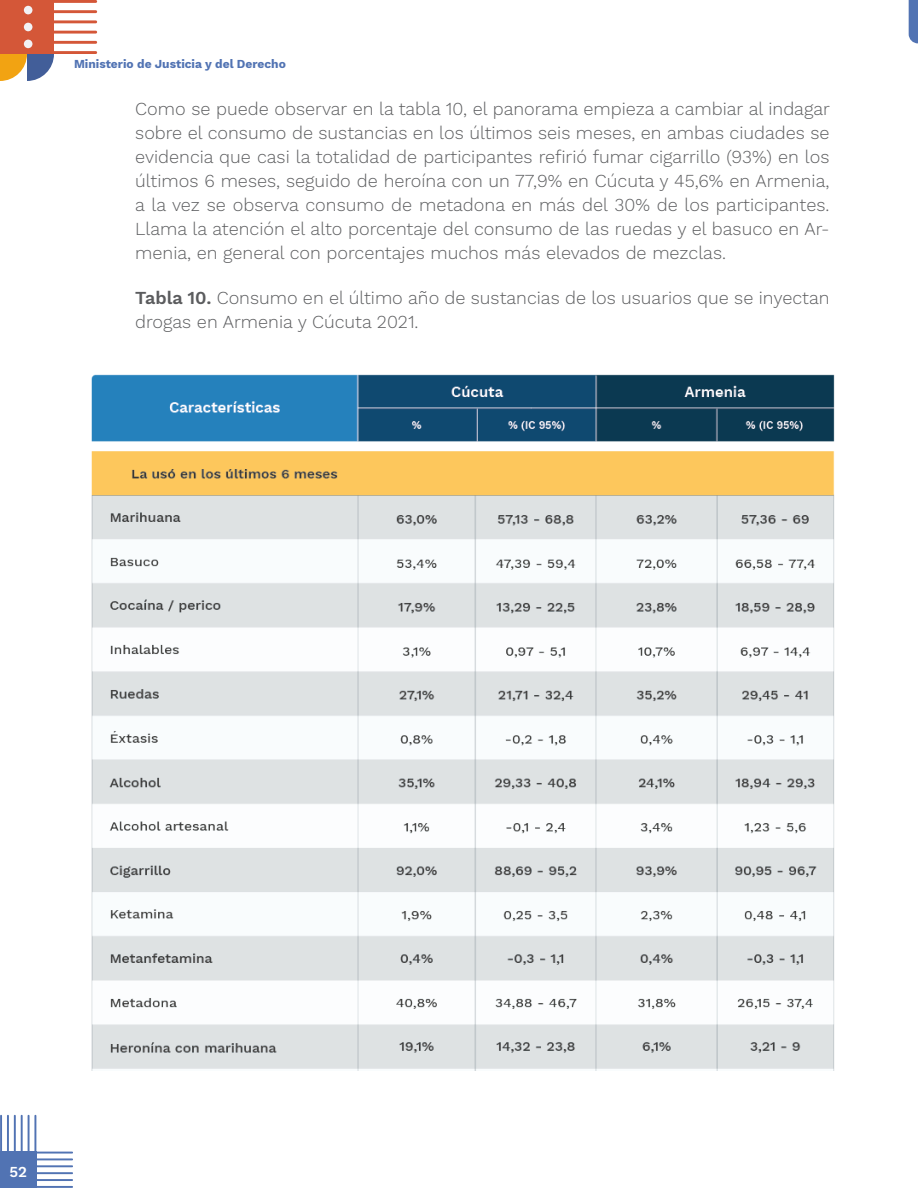
<style>
.page{position:relative;width:918px;height:1188px;background:#fff}
.page>*{position:absolute;margin:0;border:0;box-sizing:border-box;transform-origin:0 0}
.t1{font:300 18px/24px "Work Sans";color:#5b5c5e;text-align:justify}
.t2{font:600 15px "Work Sans";color:#fff}
.t3{font:700 12px "Work Sans";color:#5173b3}
.s1{font-weight:600}
</style>
<div class="page">
<div style="left:0;top:1151px;width:37px;height:37px;background:#5173b3"></div>
<hr style="left:35px;top:1152px;width:38px;height:2px;background:#5173b3">
<hr style="left:35px;top:1158px;width:38px;height:2px;background:#5173b3">
<hr style="left:35px;top:1165px;width:38px;height:2px;background:#5173b3">
<hr style="left:35px;top:1172px;width:38px;height:2px;background:#5173b3">
<hr style="left:35px;top:1179px;width:38px;height:2px;background:#5173b3">
<hr style="left:35px;top:1186px;width:38px;height:2px;background:#5173b3">
<hr style="left:34px;top:1115px;width:2px;height:38px;background:#5173b3">
<hr style="left:28px;top:1115px;width:2px;height:38px;background:#5173b3">
<hr style="left:21px;top:1115px;width:2px;height:38px;background:#5173b3">
<hr style="left:14px;top:1115px;width:2px;height:38px;background:#5173b3">
<hr style="left:7px;top:1115px;width:2px;height:38px;background:#5173b3">
<hr style="left:0;top:1115px;width:2px;height:38px;background:#5173b3">
<svg style="left:909px;top:0;width:9px;height:43px"></svg>
<svg style="left:0;top:0;width:54px;height:81px;background:#c67051"></svg>
<div style="left:24px;top:40px;width:8px;height:8px;background:#f2f2f5;border-radius:50%"></div>
<div style="left:24px;top:23px;width:8px;height:8px;background:#f2f2f5;border-radius:50%"></div>
<div style="left:24px;top:6px;width:8px;height:8px;background:#f2f2f5;border-radius:50%"></div>
<hr style="left:41px;top:0;width:56px;height:3px;background:#d45738">
<hr style="left:41px;top:10px;width:56px;height:3px;background:#d45738">
<hr style="left:41px;top:20px;width:56px;height:3px;background:#d45738">
<hr style="left:41px;top:31px;width:56px;height:3px;background:#d45738">
<hr style="left:41px;top:41px;width:56px;height:3px;background:#d45738">
<hr style="left:41px;top:51px;width:56px;height:3px;background:#d45738">
<img style="left:91px;top:374px;width:744px;height:697px">
<p class="t3" style="left:74px;top:55px;width:213px">Ministerio de Justicia y del Derecho</p>
<p class="t1" style="left:135px;top:97px;width:696px">Como se puede observar en la tabla 10, el panorama empieza a cambiar al indagar sobre el consumo de sustancias en los últimos seis meses, en ambas ciudades se evidencia que casi la totalidad de participantes refirió fumar cigarrillo (93%) en los últimos 6 meses, seguido de heroína con un 77,9% en Cúcuta y 45,6% en Armenia, a la vez se observa consumo de metadona en más del 30% de los participantes.<br>Llama la atención el alto porcentaje del consumo de las ruedas y el basuco en Ar&shy;menia, en general con porcentajes muchos más elevados de mezclas.</p>
<p class="t1" style="left:135px;top:286px;width:696px"><span class="s1">Tabla 10.</span> Consumo en el último año de sustancias de los usuarios que se inyectan drogas en Armenia y Cúcuta 2021.</p>
<p class="t2" style="left:9px;top:1163px;width:19px">52</p>
</div>
